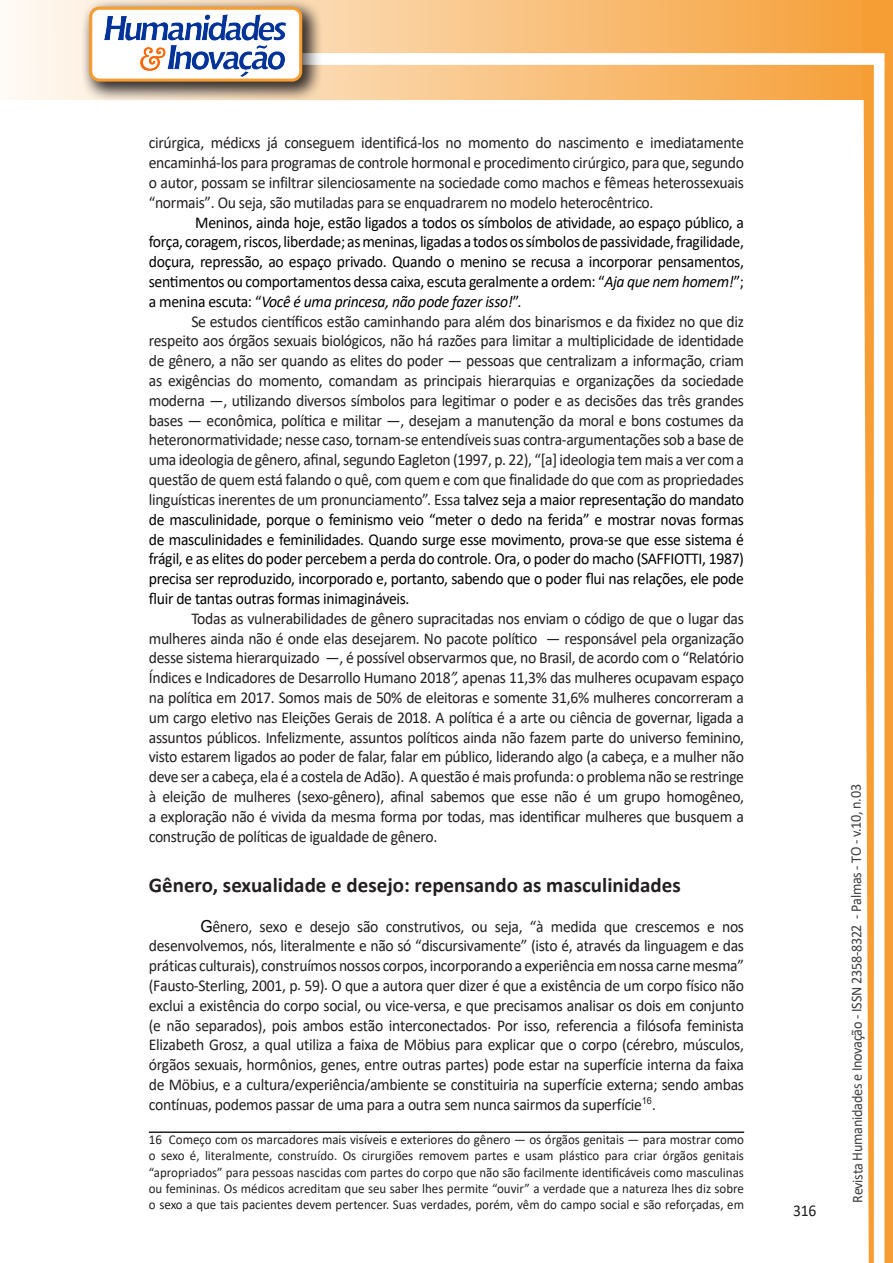
<style>
.page{position:relative;width:893px;height:1263px;background:#fff}
.page>*{position:absolute;margin:0;border:0;box-sizing:border-box;transform-origin:0 0}
.Titulo_2{font:700 21px "Calibri";color:#231f20}
.texto{font:16.5px/19.8px "Calibri";letter-spacing:-.02em;color:#231f20;text-align:justify;scale:.95 1}
.texto-2{font:16.5px/19.8px "Calibri";letter-spacing:-.02em;color:#000;text-align:justify;scale:.95 1}
.t1{font:15px "Calibri";letter-spacing:-.025em;color:#3e3e3f;scale:.95 1}
.Rodapé{font:13.5px/16.2px "Calibri";color:#231f20;text-align:justify;scale:.96 1}
.s1{font-style:italic}
.s2{color:#000}
.s3{font-family:"Arial";color:#000}
.s4{font-family:"Arial"}
</style>
<div class="page">
<svg style="left:5px;top:0;width:858px;height:100px;background:#f9c484"></svg>
<div style="left:302px;top:53px;width:582px;height:12px;background:#fff;border:2px solid #fff"></div>
<svg style="left:863px;top:0;width:30px;height:1263px"></svg>
<div style="left:81px;top:0;width:241px;height:102px;background:#231f20;opacity:.75"></div>
<div style="left:91px;top:8px;width:210px;height:72px;background:#fff;border-radius:9px"></div>
<img style="left:104px;top:14px;width:181px;height:62px">
<div style="left:89px;top:7px;width:213px;height:75px;border:3px solid #f69e34;border-radius:9px"></div>
<hr style="left:149px;top:1131px;width:595px;height:2px;background:#231f20">
<p class="texto" style="left:149px;top:133px;width:628px">cirúrgica, médicxs já conseguem identificá-los no momento do nascimento e imediatamente encaminhá-los para programas de controle hormonal e procedimento cirúrgico, para que, segundo o autor, possam se infiltrar silenciosamente na sociedade como machos e fêmeas heterossexuais “normais”. Ou seja, são mutiladas para se enquadrarem no modelo heterocêntrico.</p>
<p class="texto-2" style="left:149px;top:212px;width:628px;text-indent:46px">Meninos, ainda hoje, estão ligados a todos os símbolos de atividade, ao espaço público, a força, coragem, riscos, liberdade; as meninas, ligadas a todos os símbolos de passividade, fragilidade, doçura, repressão, ao espaço privado. Quando o menino se recusa a incorporar pensamentos, sentimentos ou comportamentos dessa caixa, escuta geralmente a ordem: “<span class="s1">Aja que nem homem!</span>”; a menina escuta: “<span class="s1">Você é uma princesa, não pode fazer isso!</span>”.</p>
<p class="texto" style="left:149px;top:311px;width:628px;text-indent:43px">Se estudos científicos estão caminhando para além dos binarismos e da fixidez no que diz respeito aos órgãos sexuais biológicos, não há razões para limitar a multiplicidade de identidade de gênero, a não ser quando as elites do poder — pessoas que centralizam a informação, criam as exigências do momento, comandam as principais hierarquias e organizações da sociedade moderna —, utilizando diversos símbolos para legitimar o poder e as decisões das três grandes bases — econômica, política e militar —, desejam a manutenção da moral e bons costumes da heteronormatividade; nesse caso, tornam-se entendíveis suas contra-argumentações sob a base de uma ideologia de gênero, afinal, segundo Eagleton (1997, p. 22), “[a] ideologia tem mais a ver com a questão de quem está falando o quê, com quem e com que finalidade do que com as propriedades linguísticas inerentes de um pronunciamento”. Essa <span class="s2">talvez seja a maior representação do mandato de masculinidade, porque o feminismo veio “meter o dedo na ferida” e mostrar novas formas de masculinidades e feminilidades. Quando surge esse movimento, prova-se que esse sistema é frágil, e as elites do poder percebem a perda do controle. Ora, o poder do macho (SAFFIOTTI, 1987) precisa ser reproduzido, incorporado e, portanto, sabendo que o poder flui nas relações, ele pode fluir de tantas outras formas inimagináveis.</span></p>
<p class="texto" style="left:149px;top:608px;width:628px;text-indent:43px">Todas as vulnerabilidades de gênero supracitadas nos enviam o código de que o lugar das mulheres ainda não é onde elas desejarem. No pacote político — responsável pela organização desse sistema hierarquizado —, é possível observarmos que, no Brasil, de acordo com o “Relatório Índices e Indicadores de Desarrollo Humano 2018<span class="s1">”,</span> apenas 11,3% das mulheres ocupavam espaço na política em 2017. Somos mais de 50% de eleitoras e somente 31,6% mulheres concorreram a um cargo eletivo nas Eleições Gerais de 2018. A política é a arte ou ciência de governar, ligada a assuntos públicos. Infelizmente, assuntos políticos ainda não fazem parte do universo feminino, visto estarem ligados ao poder de falar, falar em público, liderando algo (a cabeça, e a mulher não deve ser a cabeça, ela é a costela de Adão). A questão é mais profunda: o problema não se restringe à eleição de mulheres (sexo-gênero), afinal sabemos que esse não é um grupo homogêneo, a exploração não é vivida da mesma forma por todas, mas identificar mulheres que busquem a construção de políticas de igualdade de gênero.</p>
<p class="Titulo_2" style="left:149px;top:870px;width:533px">Gênero, sexualidade e desejo: repensando as masculinidades</p>
<p class="texto" style="left:149px;top:916px;width:628px;text-indent:52px"><span class="s3">G</span>ênero, sexo e desejo são construtivos, ou seja, “à medida que crescemos e nos desenvolvemos, nós, literalmente e não só “discursivamente” (isto é, através da linguagem e das práticas culturais), construímos nossos corpos, incorporando a experiência em nossa carne mesma” (Fausto-Sterling, 2001, p. 59). O que a autora quer dizer é que a existência de um corpo físico não exclui a existência do corpo social, ou vice-versa, e que precisamos analisar os dois em conjunto (e não separados), pois ambos estão interconectados. Por isso, referencia a filósofa feminista Elizabeth Grosz, a qual utiliza a faixa de Möbius para explicar que o corpo (cérebro, músculos, órgãos sexuais, hormônios, genes, entre outras partes) pode estar na superfície interna da faixa de Möbius, e a cultura/experiência/ambiente se constituiria na superfície externa; sendo ambas contínuas, podemos passar de uma para a outra sem nunca sairmos da superfície<sup>16</sup><span class="s4">.</span></p>
<p class="Rodapé" style="left:149px;top:1131px;width:621px">16 Começo com os marcadores mais visíveis e exteriores do gênero — os órgãos genitais — para mostrar como o sexo é, literalmente, construído. Os cirurgiões removem partes e usam plástico para criar órgãos genitais “apropriados” para pessoas nascidas com partes do corpo que não são facilmente identificáveis como masculinas ou femininas. Os médicos acreditam que seu saber lhes permite “ouvir” a verdade que a natureza lhes diz sobre o sexo a que tais pacientes devem pertencer. Suas verdades, porém, vêm do campo social e são reforçadas, em</p>
<p class="texto" style="left:793px;top:1200px;width:26px">316</p>
<p class="t1" style="left:846px;top:1203px;width:442px;rotate:-90deg">Revista Humanidades e Inovação - ISSN 2358-8322 - Palmas - TO - v.10, n.03</p>
</div>
